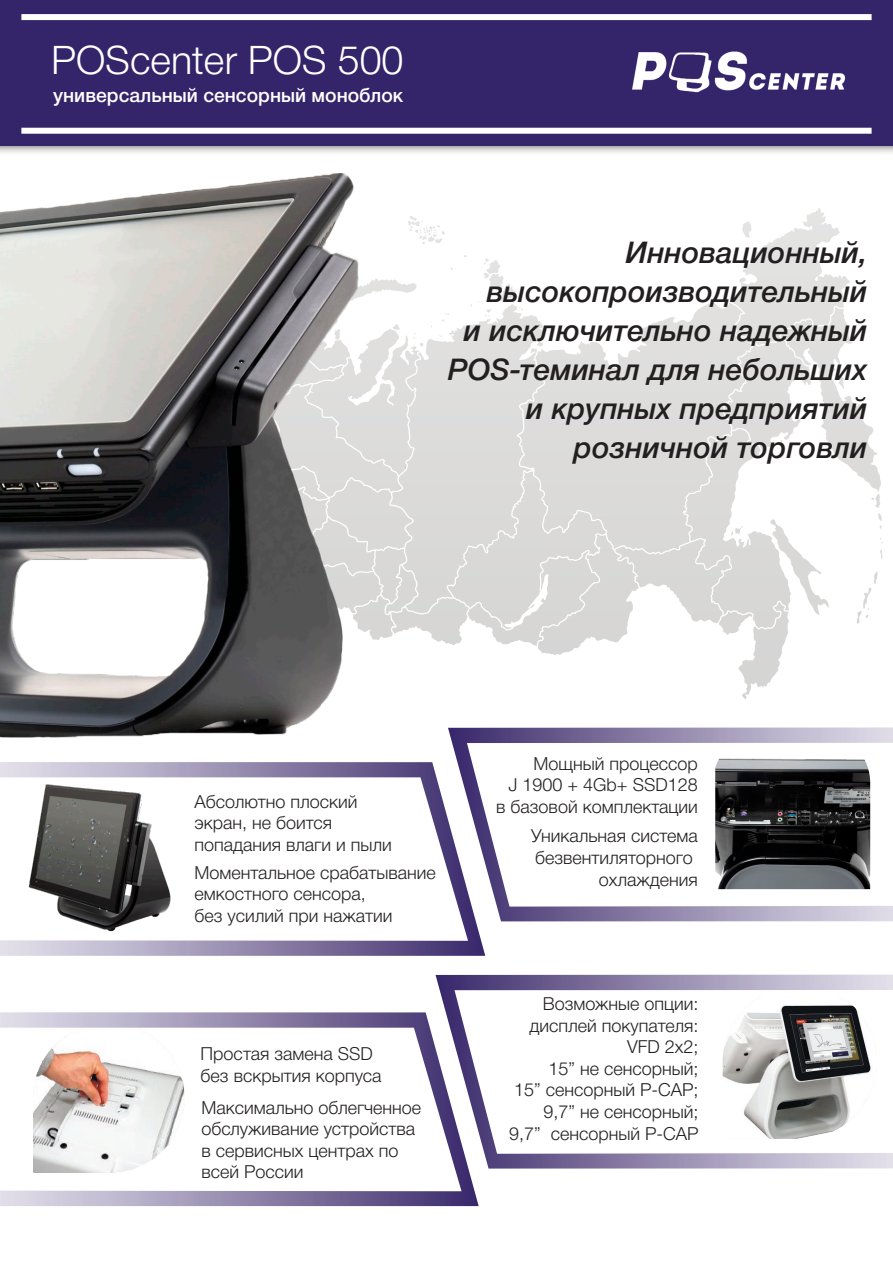
<style>
.page{position:relative;width:893px;height:1263px;background:#fff}
.page>*{position:absolute;margin:0;border:0;box-sizing:border-box;transform-origin:0 0}
.t1{font:300 39.45px "Helvetica Neue Cyr";color:#fff}
.t2{font:italic 500 30px/39px "Helvetica Neue Cyr";color:#231f20;text-align:right}
.t3{font:500 19.35px "Helvetica Neue Cyr";color:#fff}
.t4{font:300 18px/21.6px "Helvetica Neue Cyr";color:#231f20}
</style>
<div class="page">
<svg style="left:0;top:767px;width:485px;height:189px"></svg>
<div style="left:0;top:0;width:893px;height:146px;background:#34246a"></div>
<img style="left:632px;top:51px;width:214px;height:42px">
<div style="left:21px;top:14px;width:851px;height:6px;background:#fff"></div>
<svg style="left:479px;top:221px;width:404px;height:478px"></svg>
<svg style="left:449px;top:255px;width:23px;height:390px"></svg>
<img style="left:0;top:174px;width:449px;height:593px">
<img style="left:17px;top:775px;width:167px;height:167px">
<img style="left:20px;top:782px;width:123px;height:126px">
<svg style="left:0;top:1012px;width:479px;height:194px"></svg>
<svg style="left:436px;top:975px;width:457px;height:193px"></svg>
<div style="left:21px;top:128px;width:851px;height:6px;background:#fff"></div>
<svg style="left:448px;top:727px;width:445px;height:194px"></svg>
<h1 class="t1" style="left:51px;top:38px;width:354px">POSсenter POS 500</h1>
<p class="t3" style="left:53px;top:84px;width:352px">универсальный сенсорный моноблок</p>
<h2 class="t2" style="left:448px;top:233px;width:421px">Инновационный, высокопроизводительный<br>и исключительно надежный<br>POS-теминал для небольших и крупных предприятий розничной торговли</h2>
<p class="t4" style="left:194px;top:790px;width:199px">Абсолютно плоский экран, не боится попадания влаги и пыли</p>
<p class="t4" style="left:194px;top:862px;width:243px">Моментальное срабатывание емкостного сенсора,<br>без усилий при нажатии</p>
<p class="t4" style="left:201px;top:1043px;width:182px">Простая замена SSD без вскрытия корпуса</p>
<p class="t4" style="left:201px;top:1096px;width:221px">Максимально облегченное обслуживание устройства в сервисных центрах по всей России</p>
<p class="t4" style="left:496px;top:753px;width:203px;text-align:right">Мощный процессор<br>J 1900 + 4Gb+ SSD128 в базовой комплектации</p>
<p class="t4" style="left:531px;top:825px;width:168px;text-align:right">Уникальная система безвентиляторного охлаждения</p>
<p class="t4" style="left:509px;top:993px;width:191px;text-align:right">Возможные опции: дисплей покупателя:<br>VFD 2x2;<br>15” не сенсорный;<br>15” сенсорный P-CAP;<br>9,7” не сенсорный;<br>9,7” сенсорный P-CAP</p>
</div>
